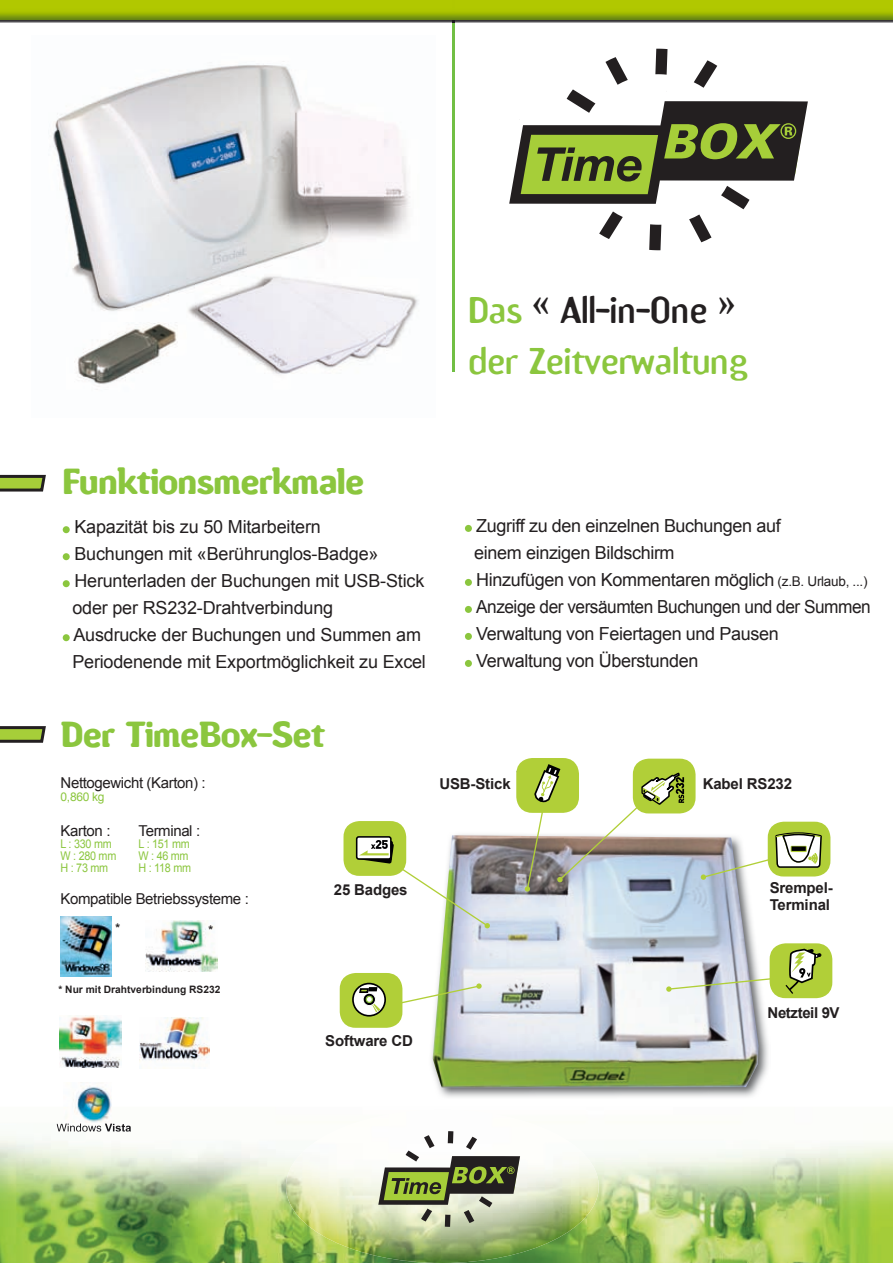
<style>
.page{position:relative;width:893px;height:1263px;background:#fff}
.page>*{position:absolute;margin:0;border:0;box-sizing:border-box;transform-origin:0 0}
.t1{font:35.1px/51px "Amoebia Sans";letter-spacing:-.025em;color:#8bc63e;scale:1.11 1}
.t2{font:34.2px "Amoebia Drop";letter-spacing:-.015em;color:#8bc63e;scale:1.05 1}
.t3{font:18px/27px "Arial";letter-spacing:-.01em;color:#231f20}
.t4{font:15px "Arial";letter-spacing:-.025em;color:#231f20}
.t5{font:700 15px/16.5px "Arial";letter-spacing:-.01em;color:#231f20}
.t6{font:12px "Arial";letter-spacing:-.025em;color:#8bc63e;scale:.9 1}
.t7{font:12px "Arial";letter-spacing:-.025em;color:#8bc63e}
.t8{font:700 12px "Arial";color:#231f20}
.t9{font:700 10.2px "Arial";color:#231f20}
.s1{color:#231f20}
.s2{font-size:13.5px}
</style>
<div class="page">
<img style="left:431px;top:834px;width:337px;height:264px">
<img style="left:433px;top:835px;width:325px;height:252px">
<img style="left:0;top:1136px;width:893px;height:127px">
<svg style="left:0;top:474px;width:46px;height:18px"></svg>
<div style="left:63px;top:526px;width:7px;height:7px;background:#8bc63e;border-radius:50%"></div>
<div style="left:63px;top:553px;width:7px;height:7px;background:#8bc63e;border-radius:50%"></div>
<div style="left:63px;top:580px;width:7px;height:7px;background:#8bc63e;border-radius:50%"></div>
<div style="left:63px;top:634px;width:7px;height:7px;background:#8bc63e;border-radius:50%"></div>
<svg style="left:0;top:726px;width:46px;height:17px"></svg>
<img style="left:73px;top:1082px;width:39px;height:41px">
<img style="left:56px;top:1123px;width:46px;height:9px">
<img style="left:64px;top:1123px;width:38px;height:1px">
<img style="left:105px;top:1123px;width:26px;height:9px">
<img style="left:146px;top:920px;width:71px;height:51px">
<img style="left:59px;top:1015px;width:62px;height:52px">
<img style="left:139px;top:1017px;width:71px;height:45px">
<img style="left:60px;top:916px;width:52px;height:60px">
<svg style="left:343px;top:821px;width:147px;height:107px"></svg>
<svg style="left:340px;top:973px;width:142px;height:55px"></svg>
<svg style="left:516px;top:758px;width:314px;height:134px"></svg>
<img style="left:286px;top:1136px;width:313px;height:127px">
<svg style="left:378px;top:1131px;width:142px;height:96px"></svg>
<div style="left:465px;top:525px;width:7px;height:7px;background:#8bc63e;border-radius:50%"></div>
<div style="left:465px;top:579px;width:7px;height:7px;background:#8bc63e;border-radius:50%"></div>
<div style="left:465px;top:606px;width:7px;height:7px;background:#8bc63e;border-radius:50%"></div>
<div style="left:465px;top:633px;width:7px;height:7px;background:#8bc63e;border-radius:50%"></div>
<div style="left:465px;top:660px;width:7px;height:7px;background:#8bc63e;border-radius:50%"></div>
<hr style="left:452px;top:0;width:3px;height:371px;background:#71bf44">
<svg style="left:509px;top:49px;width:299px;height:201px"></svg>
<img style="left:53px;top:61px;width:366px;height:329px">
<img style="left:0;top:0;width:893px;height:23px">
<img style="left:452px;top:0;width:3px;height:20px">
<svg style="left:666px;top:943px;width:166px;height:55px"></svg>
<h1 class="t1" style="left:468px;top:284px;width:254px">Das <sup>«</sup> <span class="s1">All-in-One </span><sup>» </sup>der Zeitverwaltung</h1>
<h2 class="t2" style="left:63px;top:463px;width:289px">Funktionsmerkmale</h2>
<p class="t3" style="left:72px;top:514px;width:355px">Kapazität bis zu 50 Mitarbeitern<br>Buchungen mit «Berührunglos-Badge» Herunterladen der Buchungen mit USB-Stick oder per RS232-Drahtverbindung<br>Ausdrucke der Buchungen und Summen am Periodenende mit Exportmöglichkeit zu Excel</p>
<p class="t3" style="left:474px;top:512px;width:398px">Zugriff zu den einzelnen Buchungen auf<br>einem einzigen Bildschirm<br>Hinzufügen von Kommentaren möglich <span class="s2">(z.B. Urlaub, ...)<br></span>Anzeige der versäumten Buchungen und der Summen Verwaltung von Feiertagen und Pausen<br>Verwaltung von Überstunden</p>
<h2 class="t2" style="left:61px;top:717px;width:253px">Der TimeBox-Set</h2>
<p class="t4" style="left:61px;top:773px;width:147px">Nettogewicht (Karton) :</p>
<p class="t7" style="left:61px;top:789px;width:45px">0,860 kg</p>
<p class="t4" style="left:61px;top:821px;width:51px">Karton :</p>
<p class="t4" style="left:139px;top:821px;width:63px">Terminal :</p>
<p class="t6" style="left:61px;top:836px;width:58px">L : 330 mm</p>
<p class="t6" style="left:139px;top:836px;width:58px">L : 151 mm</p>
<p class="t6" style="left:61px;top:848px;width:63px">W : 280 mm</p>
<p class="t6" style="left:139px;top:848px;width:57px">W : 46 mm</p>
<p class="t6" style="left:61px;top:860px;width:54px">H : 73 mm</p>
<p class="t6" style="left:139px;top:860px;width:60px">H : 118 mm</p>
<p class="t4" style="left:61px;top:889px;width:190px">Kompatible Betriebssysteme :</p>
<p class="t8" style="left:116px;top:920px;width:6px">*</p>
<p class="t8" style="left:208px;top:922px;width:6px">*</p>
<p class="t5" style="left:334px;top:882px;width:75px">25 Badges</p>
<p class="t5" style="left:439px;top:776px;width:73px">USB-Stick</p>
<p class="t5" style="left:703px;top:776px;width:91px">Kabel RS232</p>
<p class="t5" style="left:770px;top:880px;width:65px">Srempel-<br>Terminal</p>
<p class="t9" style="left:58px;top:983px;width:163px">* Nur mit Drahtverbindung RS232</p>
<p class="t5" style="left:325px;top:1033px;width:89px">Software CD</p>
<p class="t5" style="left:767px;top:1005px;width:74px">Netzteil 9V</p>
</div>
